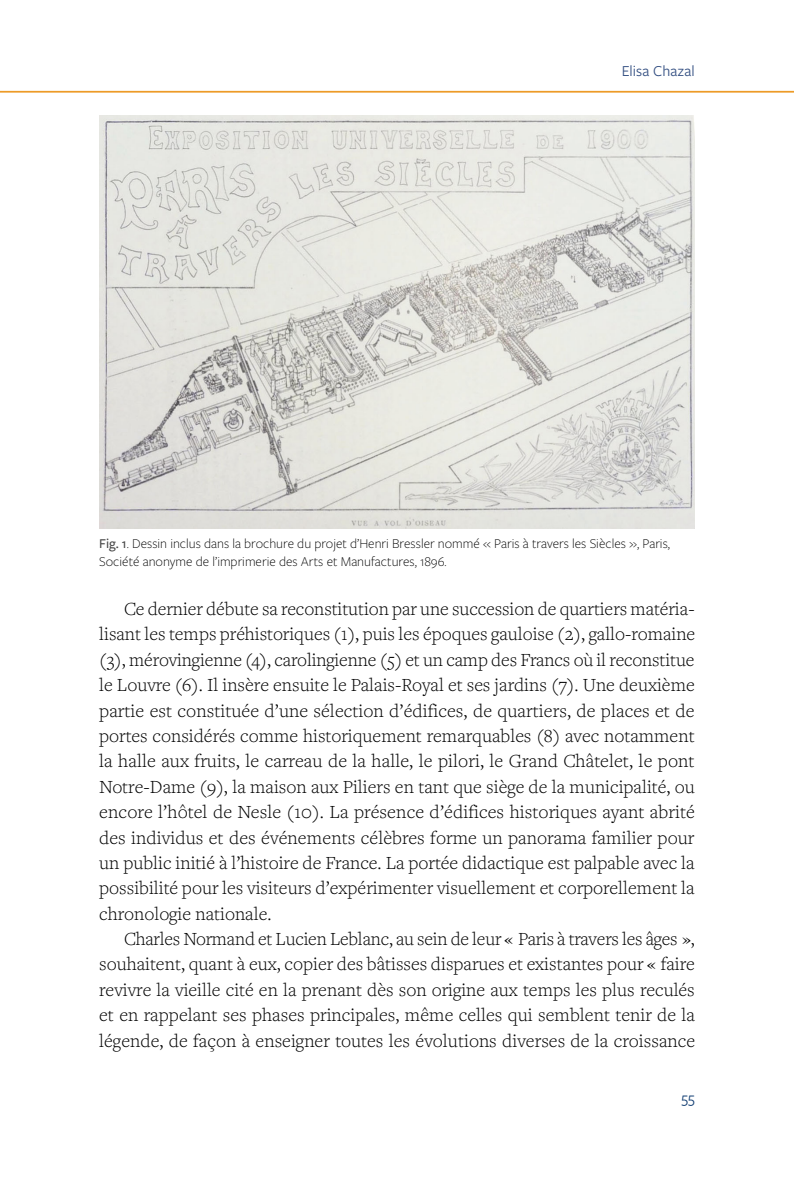
<style>
.page{position:relative;width:794px;height:1191px;background:#fff}
.page>*{position:absolute;margin:0;border:0;box-sizing:border-box;transform-origin:0 0}
.texte{font:300 19.25px/25.4px "Freight Text Pro";color:#000;text-align:justify}
.t1{font:15.75px "Freight Sans Pro";letter-spacing:.01em;color:#324e81}
.t2{font:15.75px "Freight Sans Pro";color:#0d3a70}
.legende{font:300 14px/18.4px "Freight Sans Pro";color:#000}
.s1{font-weight:500;color:#444}
</style>
<div class="page">
<hr style="left:0;top:91px;width:794px;height:2px;background:#ed9b27">
<img style="left:99px;top:115px;width:595px;height:413px">
<p class="t1" style="left:621px;top:60px;width:75px">Elisa Chazal</p>
<p class="legende" style="left:99px;top:533px;width:572px"><span class="s1">Fig. 1</span>. Dessin inclus dans la brochure du projet d’Henri Bressler nommé « Paris à travers les Siècles », Paris,<br>Société anonyme de l’imprimerie des Arts et Manufactures, 1896.</p>
<p class="texte" style="left:99px;top:595px;width:597px;text-indent:25px">Ce dernier débute sa reconstitution par une succession de quartiers matéria&shy;lisant les temps préhistoriques (1), puis les époques gauloise (2), gallo-romaine (3), mérovingienne (4), carolingienne (5) et un camp des Francs où il reconstitue le Louvre (6). Il insère ensuite le Palais-Royal et ses jardins (7). Une deuxième partie est constituée d’une sélection d’édifices, de quartiers, de places et de portes considérés comme historiquement remarquables (8) avec notamment la halle aux fruits, le carreau de la halle, le pilori, le Grand Châtelet, le pont Notre-Dame (9), la maison aux Piliers en tant que siège de la municipalité, ou encore l’hôtel de Nesle (10). La présence d’édifices historiques ayant abrité des individus et des événements célèbres forme un panorama familier pour un public initié à l’histoire de France. La portée didactique est palpable avec la possibilité pour les visiteurs d’expérimenter visuellement et corporellement la chronologie nationale.</p>
<p class="texte" style="left:99px;top:925px;width:597px;text-indent:25px">Charles Normand et Lucien Leblanc, au sein de leur « Paris à travers les âges », souhaitent, quant à eux, copier des bâtisses disparues et existantes pour « faire revivre la vieille cité en la prenant dès son origine aux temps les plus reculés et en rappelant ses phases principales, même celles qui semblent tenir de la légende, de façon à enseigner toutes les évolutions diverses de la croissance</p>
<p class="t2" style="left:681px;top:1087px;width:15px">55</p>
</div>
